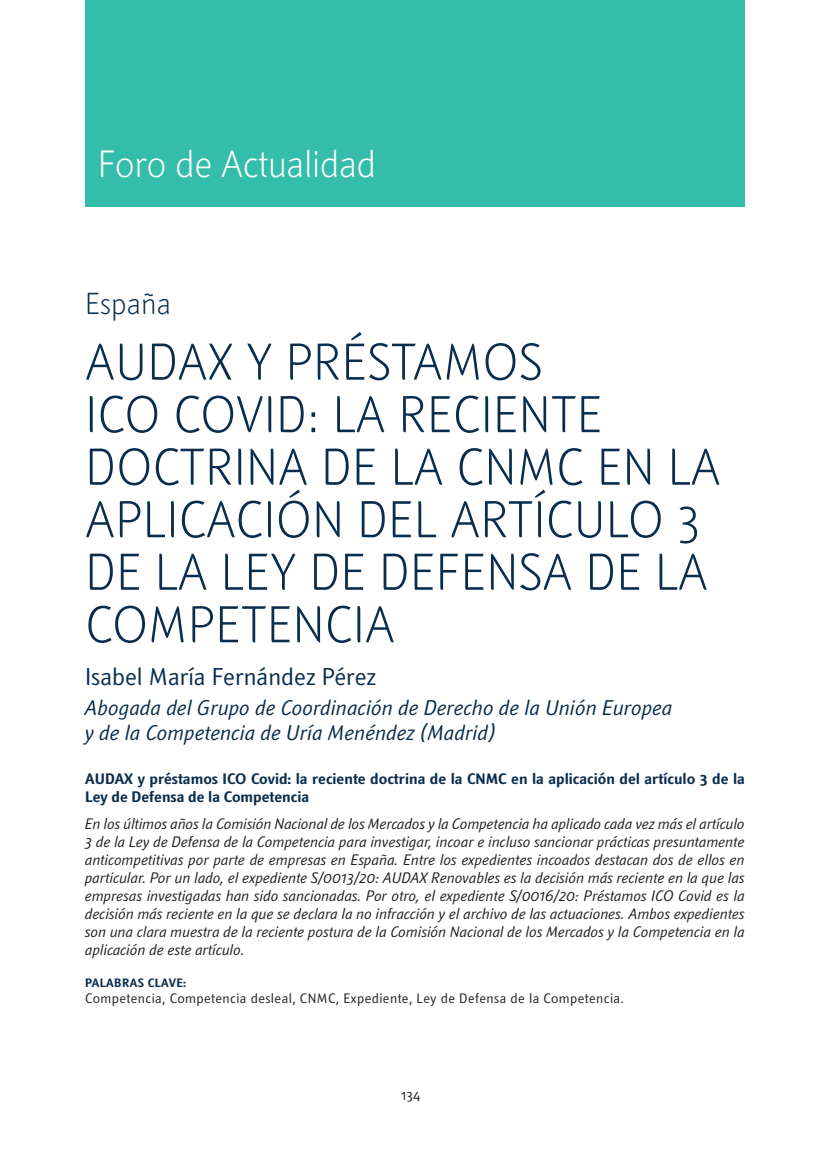
<style>
.page{position:relative;width:830px;height:1149px;background:#fff}
.page>*{position:absolute;margin:0;border:0;box-sizing:border-box;transform-origin:0 0}
.t1{font:300 51px/52.5px "Textra LT";color:#0a2d4e}
.t2{font:300 37.5px "Textra LT";letter-spacing:-.01em;color:#fff}
.t3{font:300 30px "Textra LT";color:#0a2d4e}
.t4{font:24px "Textra LT";color:#0a2d4e}
.t5{font:italic 21px/25.5px "Textra LT";color:#0a2d4e}
.t6{font:italic 15px/18px "Textra LT";color:#231f20;text-align:justify}
.t7{font:700 15px/18px "Textra LT";color:#0a2d4e}
.t8{font:13.5px "Textra LT";letter-spacing:.03em;color:#231f20}
.t9{font:700 12px "Textra LT";letter-spacing:.03em;color:#0a2d4e}
</style>
<div class="page">
<div style="left:85px;top:0;width:659px;height:207px;background:#33bdaa"></div>
<h2 class="t2" style="left:98px;top:140px;width:279px">Foro de Actualidad</h2>
<h3 class="t3" style="left:85px;top:285px;width:87px">España</h3>
<h1 class="t1" style="left:85px;top:334px;width:636px">AUDAX Y PRÉSTAMOS<br>ICO COVID: LA RECIENTE<br>DOCTRINA DE LA CNMC EN LA<br>APLICACIÓN DEL ARTÍCULO 3<br>DE LA LEY DE DEFENSA DE LA<br>COMPETENCIA</h1>
<h3 class="t4" style="left:85px;top:661px;width:292px">Isabel María Fernández Pérez</h3>
<h3 class="t5" style="left:85px;top:694px;width:588px">Abogada del Grupo de Coordinación de Derecho de la Unión Europea y de la Competencia de Uría Menéndez (Madrid)</h3>
<p class="t7" style="left:85px;top:769px;width:661px">AUDAX y préstamos ICO Covid: la reciente doctrina de la CNMC en la aplicación del artículo 3 de la<br>Ley de Defensa de la Competencia</p>
<p class="t6" style="left:85px;top:814px;width:661px">En los últimos años la Comisión Nacional de los Mercados y la Competencia ha aplicado cada vez más el artículo 3 de la Ley de Defensa de la Competencia para investigar, incoar e incluso sancionar prácticas presuntamente anticompetitivas por parte de empresas en España. Entre los expedientes incoados destacan dos de ellos en particular. Por un lado, el expediente S/0013/20: AUDAX Renovables es la decisión más reciente en la que las empresas investigadas han sido sancionadas. Por otro, el expediente S/0016/20: Préstamos ICO Covid es la decisión más reciente en la que se declara la no infracción y el archivo de las actuaciones. Ambos expedientes son una clara muestra de la reciente postura de la Comisión Nacional de los Mercados y la Competencia en la aplicación de este artículo.</p>
<p class="t9" style="left:85px;top:974px;width:102px">PALABRAS CLAVE:</p>
<p class="t8" style="left:85px;top:989px;width:540px">Competencia, Competencia desleal, CNMC, Expediente, Ley de Defensa de la Competencia.</p>
<p class="t8" style="left:401px;top:1086px;width:21px">134</p>
</div>
